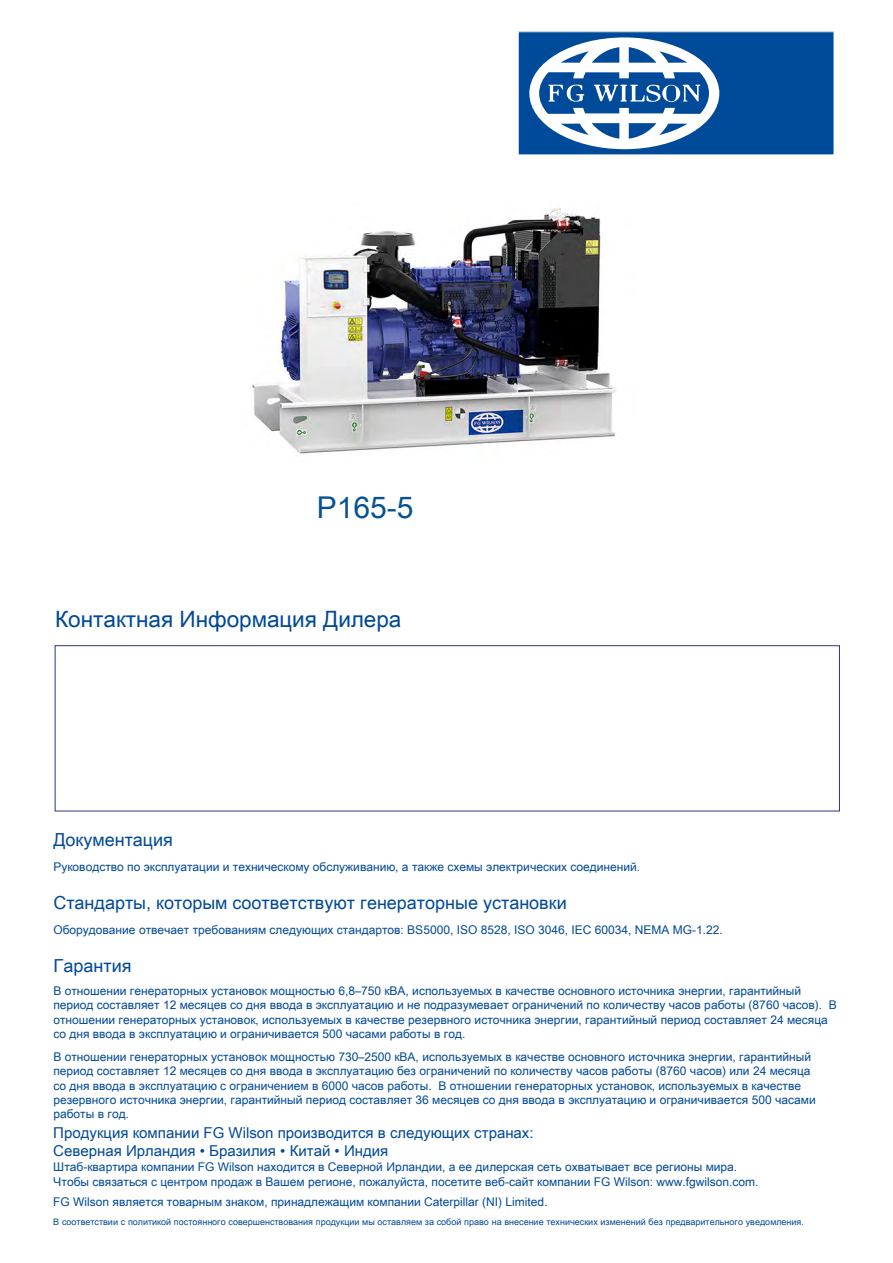
<style>
.page{position:relative;width:893px;height:1263px;background:#fff}
.page>*{position:absolute;margin:0;border:0;box-sizing:border-box;transform-origin:0 0}
.t1{font:30px "Arial Unicode MS";color:#075295}
.t2{font:22.5px "Arial Unicode MS";color:#004996}
.t3{font:18px "Arial Unicode MS";color:#004996}
.t4{font:15px/18px "Arial Unicode MS";color:#004996}
.t5{font:12px/14.4px "Arial Unicode MS";color:#004996}
.t6{font:9px "Arial Unicode MS";color:#004996}
</style>
<div class="page">
<div style="left:518px;top:32px;width:316px;height:123px;background:#004a9a"></div>
<div style="left:518px;top:31px;width:316px;height:124px;border:1px solid #fff"></div>
<svg style="left:529px;top:37px;width:190px;height:112px"></svg>
<div style="left:55px;top:645px;width:785px;height:166px;border:1px solid #283583"></div>
<img style="left:252px;top:208px;width:364px;height:246px">
<h1 class="t1" style="left:317px;top:486px;width:98px">P165-5</h1>
<h2 class="t2" style="left:55px;top:603px;width:348px">Контактная Информация Дилера</h2>
<h3 class="t3" style="left:53px;top:827px;width:121px">Документация</h3>
<p class="t5" style="left:53px;top:859px;width:588px">Руководство по эксплуатации и техническому обслуживанию, а также схемы электрических соединений.</p>
<h3 class="t3" style="left:53px;top:890px;width:515px">Стандарты, которым соответствуют генераторные установки</h3>
<p class="t5" style="left:53px;top:922px;width:671px">Оборудование отвечает требованиям следующих стандартов: BS5000, ISO 8528, ISO 3046, IEC 60034, NEMA MG-1.22.</p>
<h3 class="t3" style="left:53px;top:952px;width:80px">Гарантия</h3>
<p class="t5" style="left:53px;top:983px;width:785px">В отношении генераторных установок мощностью 6,8–750 кВА, используемых в качестве основного источника энергии, гарантийный период составляет 12 месяцев со дня ввода в эксплуатацию и не подразумевает ограничений по количеству часов работы (8760 часов). В отношении генераторных установок, используемых в качестве резервного источника энергии, гарантийный период составляет 24 месяца со дня ввода в эксплуатацию и ограничивается 500 часами работы в год.</p>
<p class="t5" style="left:53px;top:1049px;width:764px">В отношении генераторных установок мощностью 730–2500 кВА, используемых в качестве основного источника энергии, гарантийный период составляет 12 месяцев со дня ввода в эксплуатацию без ограничений по количеству часов работы (8760 часов) или 24 месяца со дня ввода в эксплуатацию с ограничением в 6000 часов работы. В отношении генераторных установок, используемых в качестве резервного источника энергии, гарантийный период составляет 36 месяцев со дня ввода в эксплуатацию и ограничивается 500 часами работы в год.</p>
<p class="t4" style="left:53px;top:1123px;width:482px">Продукция компании FG Wilson производится в следующих странах:<br>Северная Ирландия • Бразилия • Китай • Индия</p>
<p class="t5" style="left:53px;top:1159px;width:707px;line-height:15px">Штаб-квартира компании FG Wilson находится в Северной Ирландии, а ее дилерская сеть охватывает все регионы мира.<br>Чтобы связаться с центром продаж в Вашем регионе, пожалуйста, посетите веб-сайт компании FG Wilson: www.fgwilson.com.</p>
<p class="t5" style="left:53px;top:1193px;width:496px">FG Wilson является товарным знаком, принадлежащим компании Caterpillar (NI) Limited.</p>
<p class="t6" style="left:53px;top:1215px;width:752px">В соответствии с политикой постоянного совершенствования продукции мы оставляем за собой право на внесение технических изменений без предварительного уведомления.</p>
</div>
